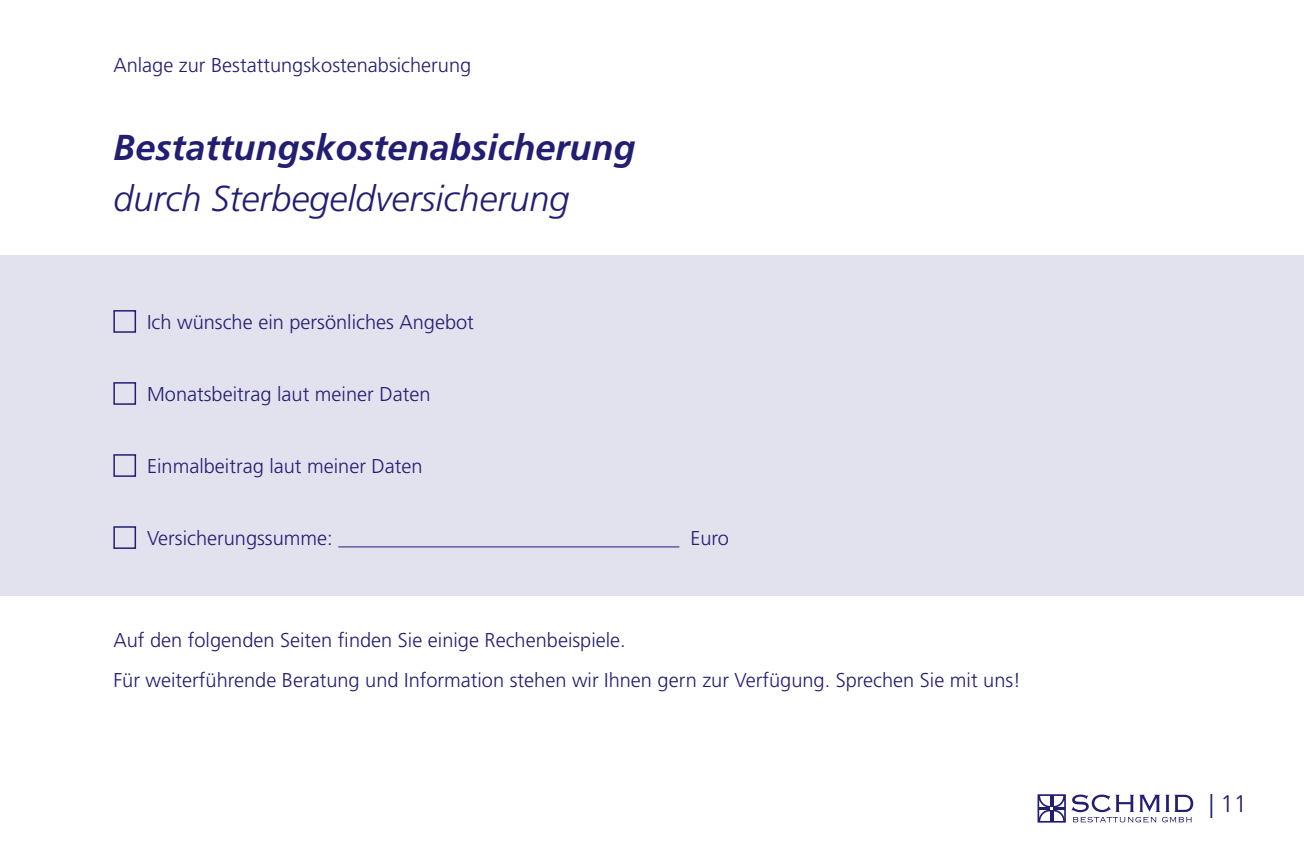
<style>
.page{position:relative;width:1304px;height:851px;background:#fff}
.page>*{position:absolute;margin:0;border:0;box-sizing:border-box;transform-origin:0 0}
.t1{font:italic 700 36px "Frutiger";color:#221e72}
.t2{font:italic 300 36px "Frutiger";color:#221e72}
.t3{font:300 24px "Frutiger";color:#221e72}
.t4{font:300 20px/39.6px "Frutiger";color:#221e72}
</style>
<div class="page">
<svg style="left:1037px;top:794px;width:156px;height:29px"></svg>
<div style="left:0;top:255px;width:1304px;height:340px;background:#e2e1ee"></div>
<hr style="left:338px;top:546px;width:341px;height:1px;background:#221e72">
<div style="left:113px;top:310px;width:23px;height:23px;border:2px solid #221e72"></div>
<div style="left:113px;top:382px;width:23px;height:23px;border:2px solid #221e72"></div>
<div style="left:113px;top:454px;width:23px;height:23px;border:2px solid #221e72"></div>
<div style="left:113px;top:526px;width:23px;height:23px;border:2px solid #221e72"></div>
<p class="t4" style="left:113px;top:45px;width:359px">Anlage zur Bestattungskostenabsicherung</p>
<h1 class="t1" style="left:113px;top:127px;width:523px">Bestattungskostenabsicherung</h1>
<h1 class="t2" style="left:113px;top:177px;width:458px">durch Sterbegeldversicherung</h1>
<p class="t4" style="left:147px;top:302px;width:328px">Ich wünsche ein persönliches Angebot</p>
<p class="t4" style="left:147px;top:374px;width:285px">Monatsbeitrag laut meiner Daten</p>
<p class="t4" style="left:147px;top:446px;width:277px">Einmalbeitrag laut meiner Daten</p>
<p class="t4" style="left:147px;top:518px;width:187px">Versicherungssumme:</p>
<p class="t4" style="left:691px;top:518px;width:40px">Euro</p>
<p class="t4" style="left:113px;top:620px;width:909px">Auf den folgenden Seiten finden Sie einige Rechenbeispiele.<br>Für weiterführende Beratung und Information stehen wir Ihnen gern zur Verfügung. Sprechen Sie mit uns!</p>
<p class="t3" style="left:1209px;top:790px;width:40px">| 11</p>
</div>
